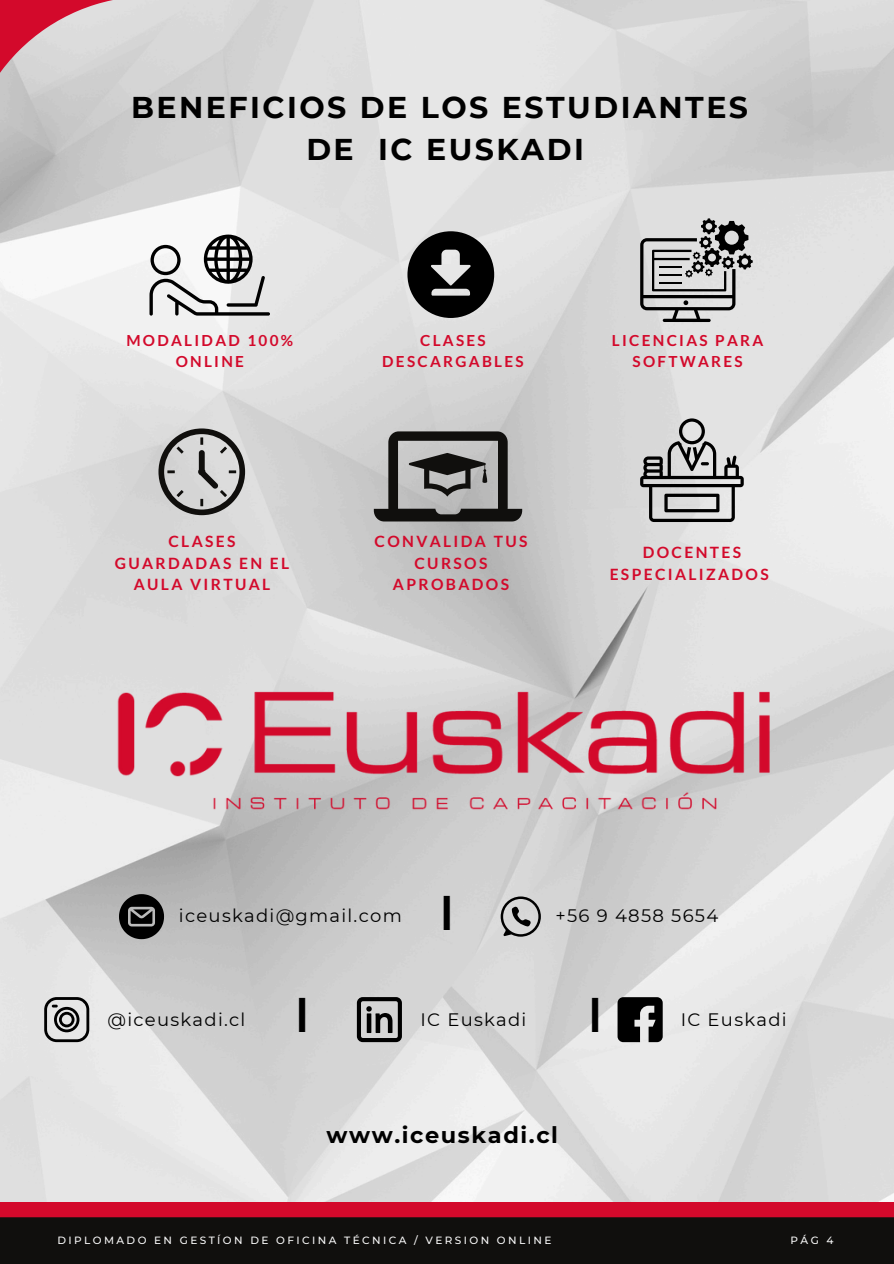
<style>
.page{position:relative;width:894px;height:1264px;background:#fff}
.page>*{position:absolute;margin:0;border:0;box-sizing:border-box;transform-origin:0 0}
.t1{font:700 39.6px "League Spartan";color:#000}
.t2{font:700 30px/41.7px "Montserrat";letter-spacing:.085em;color:#000;text-align:center}
.t3{font:700 22.5px "Montserrat";letter-spacing:.07em;color:#000}
.t4{font:18px "Montserrat";letter-spacing:.07em;color:#000}
.t5{font:700 15.6px/21.5px "Lato";letter-spacing:.15em;color:#d3092b;text-align:center}
.t6{font:700 15.3px/21.5px "Lato";letter-spacing:.15em;color:#d3092b;text-align:center}
.t7{font:500 10.5px "Montserrat";letter-spacing:.23em;color:#fafafa}
</style>
<div class="page">
<img style="left:0;top:0;width:893px;height:1202px">
<svg style="left:158px;top:428px;width:87px;height:87px;background:#a6a6a6"></svg>
<svg style="left:407px;top:231px;width:87px;height:87px;background:#4f4f4f"></svg>
<svg style="left:149px;top:234px;width:121px;height:81px"></svg>
<svg style="left:640px;top:218px;width:112px;height:104px;background:#9f9f9f"></svg>
<svg style="left:374px;top:431px;width:148px;height:90px;background:#797978"></svg>
<svg style="left:640px;top:418px;width:103px;height:104px;background:#a6a6a6"></svg>
<img style="left:85px;top:653px;width:714px;height:183px">
<svg style="left:44px;top:997px;width:45px;height:45px;background:#919191"></svg>
<svg style="left:617px;top:997px;width:45px;height:45px;background:#353535"></svg>
<svg style="left:357px;top:997px;width:45px;height:45px;background:#707070"></svg>
<svg style="left:0;top:1202px;width:893px;height:61px;background:#400d14"></svg>
<svg style="left:0;top:0;width:150px;height:182px;background:#cdb5b9"></svg>
<svg style="left:119px;top:894px;width:45px;height:45px;background:#404040"></svg>
<svg style="left:500px;top:896px;width:40px;height:40px;background:#9c9c9c"></svg>
<p class="t2" style="left:131px;top:86px;width:618px">BENEFICIOS DE LOS ESTUDIANTES<br>DE IC EUSKADI</p>
<p class="t6" style="left:126px;top:329px;width:168px">MODALIDAD 100%<br>ONLINE</p>
<h4 class="t6" style="left:382px;top:329px;width:143px">CLASES<br>DESCARGABLES</h4>
<p class="t6" style="left:611px;top:329px;width:153px">LICENCIAS PARA<br>SOFTWARES</p>
<h4 class="t5" style="left:115px;top:530px;width:176px">CLASES<br>GUARDADAS EN EL<br>AULA VIRTUAL</h4>
<p class="t5" style="left:374px;top:530px;width:154px">CONVALIDA TUS<br>CURSOS<br>APROBADOS</p>
<h4 class="t5" style="left:609px;top:541px;width:161px">DOCENTES<br>ESPECIALIZADOS</h4>
<h4 class="t1" style="left:441px;top:894px;width:12px">|</h4>
<h1 class="t4" style="left:179px;top:904px;width:224px">iceuskadi@gmail.com</h1>
<p class="t4" style="left:555px;top:904px;width:164px">+56 9 4858 5654</p>
<p class="t4" style="left:107px;top:1008px;width:139px">@iceuskadi.cl</p>
<p class="t1" style="left:297px;top:996px;width:12px">|</p>
<h4 class="t1" style="left:589px;top:996px;width:12px">|</h4>
<p class="t4" style="left:420px;top:1008px;width:107px">IC Euskadi</p>
<h3 class="t4" style="left:680px;top:1008px;width:107px">IC Euskadi</h3>
<h4 class="t3" style="left:326px;top:1120px;width:233px">www.iceuskadi.cl</h4>
<p class="t7" style="left:57px;top:1234px;width:495px">DIPLOMADO EN GESTÍON DE OFICINA TÉCNICA / VERSION ONLINE</p>
<p class="t7" style="left:790px;top:1234px;width:44px">PÁG 4</p>
</div>
